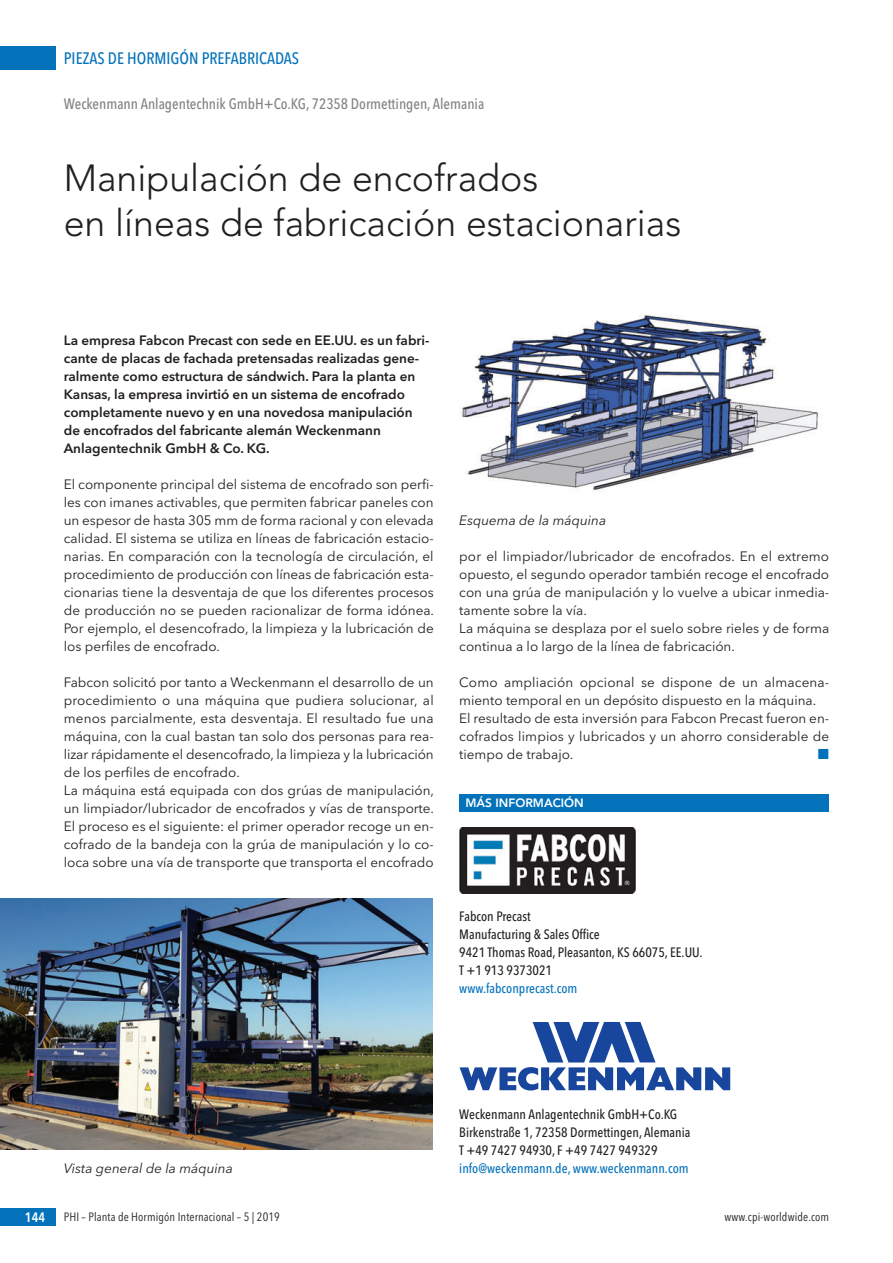
<style>
.page{position:relative;width:893px;height:1263px;background:#fff}
.page>*{position:absolute;margin:0;border:0;box-sizing:border-box;transform-origin:0 0}
.t1{font:300 37.5px/45px "Avenir";color:#231f20}
.t2{font:500 16.5px "Avenir Next Condensed";color:#0372bb}
.t3{font:500 15px "Avenir Next Condensed";color:#808285}
.t4{font:13.5px/18px "Avenir Next";color:#231f20}
.t5{font:600 13.5px/18px "Avenir Next";color:#231f20}
.t6{font:500 13.5px/18px "Avenir Next Condensed";color:#231f20}
.t7{font:500 13.5px "Avenir Next Condensed";color:#0372bb}
.t8{font:italic 13.5px "Avenir Next";color:#231f20}
.t9{font:600 13.5px "Avenir Next Condensed";color:#fff}
.t10{font:13.5px "European Pi Three";color:#0372bb}
.t11{font:12px "Avenir Next Condensed";letter-spacing:.01em;color:#231f20}
.t12{font:800 12px "Avenir";color:#fff}
</style>
<div class="page">
<div style="left:459px;top:794px;width:370px;height:17px;background:#0372bb"></div>
<img style="left:459px;top:828px;width:177px;height:65px">
<svg style="left:460px;top:1022px;width:270px;height:68px"></svg>
<img style="left:461px;top:314px;width:358px;height:176px">
<img style="left:0;top:898px;width:432px;height:251px">
<div style="left:0;top:47px;width:55px;height:23px;background:#0372bb"></div>
<div style="left:0;top:1208px;width:55px;height:18px;background:#0372bb"></div>
<p class="t2" style="left:64px;top:51px;width:237px">PIEZAS DE HORMIGÓN PREFABRICADAS</p>
<p class="t3" style="left:64px;top:97px;width:422px">Weckenmann Anlagentechnik GmbH+Co.KG, 72358 Dormettingen, Alemania</p>
<h1 class="t1" style="left:64px;top:158px;width:619px">Manipulación de encofrados<br>en líneas de fabricación estacionarias</h1>
<p class="t5" style="left:64px;top:332px;width:367px">La empresa Fabcon Precast con sede en EE.UU. es un fabri&shy;cante de placas de fachada pretensadas realizadas gene&shy;ralmente como estructura de sándwich. Para la planta en Kansas, la empresa invirtió en un sistema de encofrado completamente nuevo y en una novedosa manipulación de encofrados del fabricante alemán Weckenmann Anlagentechnik GmbH &amp; Co. KG.</p>
<p class="t4" style="left:64px;top:476px;width:372px;text-align:justify">El componente principal del sistema de encofrado son perfi&shy;les con imanes activables, que permiten fabricar paneles con un espesor de hasta 305 mm de forma racional y con elevada calidad. El sistema se utiliza en líneas de fabricación estacio&shy;narias. En comparación con la tecnología de circulación, el procedimiento de producción con líneas de fabricación esta&shy;cionarias tiene la desventaja de que los diferentes procesos de producción no se pueden racionalizar de forma idónea.<br>Por ejemplo, el desencofrado, la limpieza y la lubricación de los perfiles de encofrado.</p>
<p class="t4" style="left:64px;top:674px;width:372px">Fabcon solicitó por tanto a Weckenmann el desarrollo de un procedimiento o una máquina que pudiera solucionar, al menos parcialmente, esta desventaja. El resultado fue una máquina, con la cual bastan tan solo dos personas para rea&shy;lizar rápidamente el desencofrado, la limpieza y la lubricación de los perfiles de encofrado.<br>La máquina está equipada con dos grúas de manipulación, un limpiador/lubricador de encofrados y vías de transporte.<br>El proceso es el siguiente: el primer operador recoge un en&shy;cofrado de la bandeja con la grúa de manipulación y lo co&shy;loca sobre una vía de transporte que transporta el encofrado</p>
<p class="t8" style="left:459px;top:514px;width:148px">Esquema de la máquina</p>
<p class="t4" style="left:459px;top:548px;width:371px">por el limpiador/lubricador de encofrados. En el extremo opuesto, el segundo operador también recoge el encofrado con una grúa de manipulación y lo vuelve a ubicar inmedia&shy;tamente sobre la vía.<br>La máquina se desplaza por el suelo sobre rieles y de forma continua a lo largo de la línea de fabricación.</p>
<p class="t4" style="left:459px;top:674px;width:371px">Como ampliación opcional se dispone de un almacena&shy;miento temporal en un depósito dispuesto en la máquina.<br>El resultado de esta inversión para Fabcon Precast fueron en&shy;cofrados limpios y lubricados y un ahorro considerable de tiempo de trabajo.</p>
<p class="t10" style="left:818px;top:746px;width:13px">-</p>
<p class="t12" style="left:465px;top:795px;width:120px">MÁS INFORMACIÓN</p>
<p class="t6" style="left:459px;top:908px;width:245px">Fabcon Precast<br>Manufacturing &amp; Sales Office<br>9421 Thomas Road, Pleasanton, KS 66075, EE.UU.<br>T +1 913 9373021</p>
<p class="t7" style="left:459px;top:982px;width:120px">www.fabconprecast.com</p>
<p class="t8" style="left:64px;top:1162px;width:171px">Vista general de la máquina</p>
<p class="t6" style="left:459px;top:1106px;width:233px">Weckenmann Anlagentechnik GmbH+Co.KG<br>Birkenstraße 1, 72358 Dormettingen, Alemania<br>T +49 7427 94930, F +49 7427 949329</p>
<p class="t7" style="left:459px;top:1162px;width:231px">info@weckenmann.de, www.weckenmann.com</p>
<p class="t9" style="left:25px;top:1209px;width:22px">144</p>
<p class="t11" style="left:64px;top:1211px;width:218px">PHI – Planta de Hormigón Internacional – 5 | 2019</p>
<p class="t11" style="left:725px;top:1211px;width:106px">www.cpi-worldwide.com</p>
</div>
